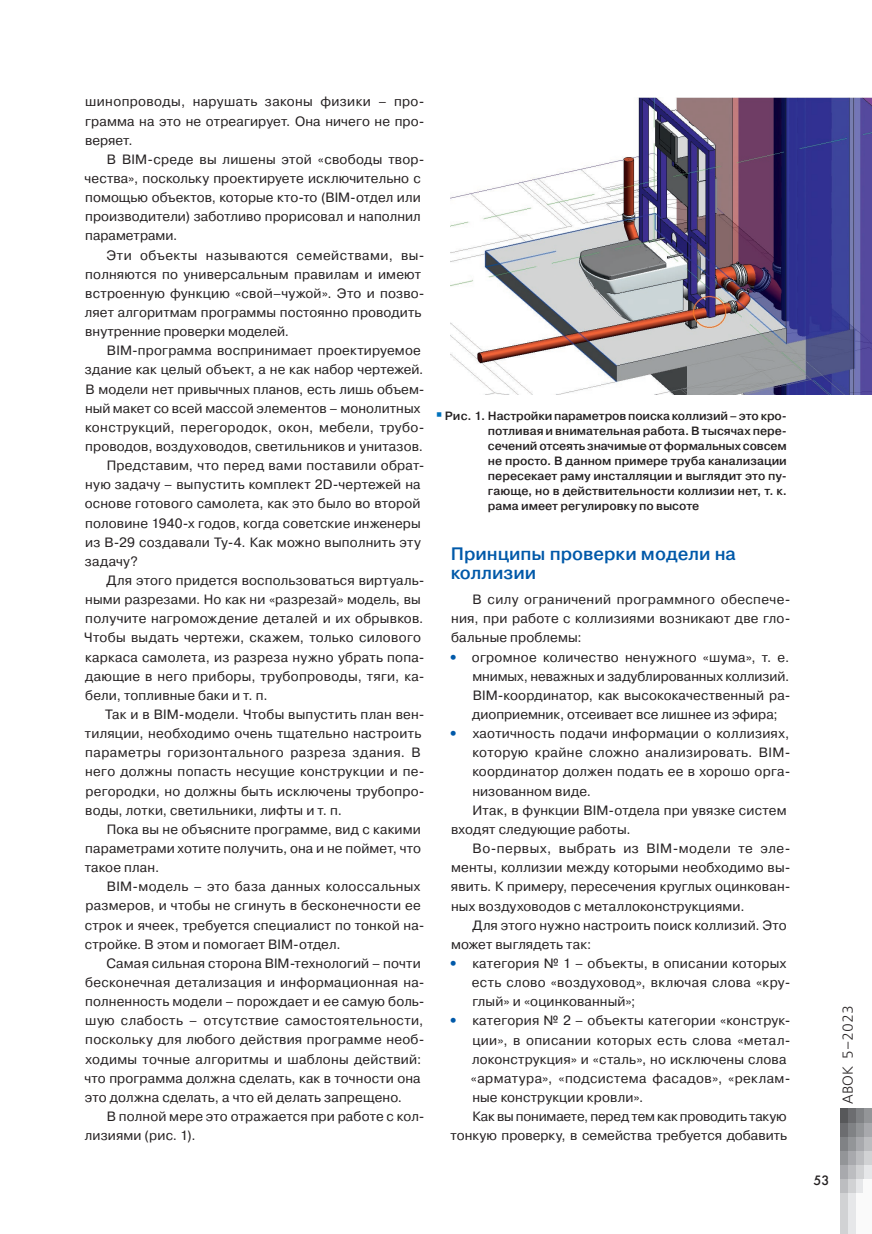
<style>
.page{position:relative;width:872px;height:1234px;background:#fff}
.page>*{position:absolute;margin:0;border:0;box-sizing:border-box;transform-origin:0 0}
.t1{font:500 18px/19.2px "Pragmatica";color:#0159a9}
.t2{font:14.4px "Free Set Light C";color:#231f20}
.t3{font:13.5px/19.2px "Pragmatica";letter-spacing:.015em;color:#231f20;text-align:justify}
.t4{font:13.5px "Pragmatica";letter-spacing:.035em;color:#231f20}
.t5{font:13.5px "Pragmatica";letter-spacing:-.015em;color:#231f20}
.t6{font:13.5px "Futura Futuris C";color:#231f20}
.t7{font:500 12px/15px "Pragmatica";color:#231f20;text-align:justify}
.s1{font-weight:800;color:#0159a9}
</style>
<div class="page">
<div style="left:863px;top:1108px;width:9px;height:14px;background:#939598"></div>
<div style="left:863px;top:1122px;width:9px;height:14px;background:#a8a9ad"></div>
<div style="left:863px;top:1136px;width:9px;height:14px;background:#bcbdc0"></div>
<div style="left:863px;top:1150px;width:9px;height:15px;background:#d1d2d4"></div>
<div style="left:863px;top:1165px;width:9px;height:14px;background:#e6e7e9"></div>
<div style="left:855px;top:1108px;width:8px;height:14px;background:#808285"></div>
<div style="left:855px;top:1122px;width:8px;height:14px;background:#939598"></div>
<div style="left:855px;top:1136px;width:8px;height:14px;background:#a8a9ad"></div>
<div style="left:855px;top:1150px;width:8px;height:15px;background:#bcbdc0"></div>
<div style="left:855px;top:1165px;width:8px;height:14px;background:#d1d2d4"></div>
<div style="left:855px;top:1179px;width:8px;height:14px;background:#e6e7e9"></div>
<div style="left:848px;top:1108px;width:7px;height:14px;background:#6c6d70"></div>
<div style="left:848px;top:1122px;width:7px;height:14px;background:#808285"></div>
<div style="left:848px;top:1136px;width:7px;height:14px;background:#939598"></div>
<div style="left:848px;top:1150px;width:7px;height:15px;background:#a8a9ad"></div>
<div style="left:848px;top:1165px;width:7px;height:14px;background:#bcbdc0"></div>
<div style="left:848px;top:1179px;width:7px;height:14px;background:#d1d2d4"></div>
<div style="left:840px;top:1108px;width:8px;height:14px;background:#57585a"></div>
<div style="left:840px;top:1122px;width:8px;height:14px;background:#6c6d70"></div>
<div style="left:840px;top:1136px;width:8px;height:14px;background:#808285"></div>
<div style="left:840px;top:1150px;width:8px;height:15px;background:#939598"></div>
<div style="left:840px;top:1165px;width:8px;height:14px;background:#a8a9ad"></div>
<div style="left:840px;top:1179px;width:8px;height:14px;background:#bcbdc0"></div>
<div style="left:863px;top:1179px;width:9px;height:54px;background:#fafafa"></div>
<div style="left:855px;top:1193px;width:8px;height:40px;background:#fafafa"></div>
<div style="left:848px;top:1193px;width:7px;height:40px;background:#e6e7e9"></div>
<div style="left:840px;top:1193px;width:8px;height:40px;background:#d1d2d4"></div>
<img style="left:451px;top:98px;width:421px;height:297px">
<p class="t3" style="left:85px;top:92px;width:341px">шинопроводы, нарушать законы физики – про&shy;грамма на это не отреагирует. Она ничего не про&shy;веряет.</p>
<p class="t3" style="left:85px;top:150px;width:341px;text-align:left;text-indent:22px">В BIM-среде вы лишены этой «свободы твор&shy;чества», поскольку проектируете исключительно с помощью объектов, которые кто-то (BIM-отдел или производители) заботливо прорисовал и наполнил параметрами.</p>
<p class="t3" style="left:85px;top:245px;width:341px;text-align:left;text-indent:21px">Эти объекты называются семействами, вы&shy;полняются по универсальным правилам и имеют встроенную функцию «свой–чужой». Это и позво&shy;ляет алгоритмам программы постоянно проводить внутренние проверки моделей.</p>
<p class="t3" style="left:107px;top:341px;width:315px">BIM-программа воспринимает проектируемое</p>
<p class="t3" style="left:85px;top:360px;width:340px">здание как целый объект, а не как набор чертежей.</p>
<p class="t3" style="left:85px;top:379px;width:341px">В модели нет привычных планов, есть лишь объем-</p>
<p class="t3" style="left:85px;top:398px;width:337px">ный макет со всей массой элементов – монолитных</p>
<p class="t3" style="left:85px;top:418px;width:341px">конструкций, перегородок, окон, мебели, трубо-</p>
<p class="t3" style="left:85px;top:437px;width:339px">проводов, воздуховодов, светильников и унитазов.</p>
<p class="t3" style="left:107px;top:456px;width:319px">Представим, что перед вами поставили обрат-</p>
<p class="t3" style="left:85px;top:475px;width:337px">ную задачу – выпустить комплект 2D-чертежей на</p>
<p class="t3" style="left:85px;top:494px;width:337px">основе готового самолета, как это было во второй</p>
<p class="t3" style="left:85px;top:513px;width:337px">половине 1940-х годов, когда советские инженеры</p>
<p class="t3" style="left:85px;top:532px;width:337px">из В-29 создавали Ту-4. Как можно выполнить эту</p>
<p class="t3" style="left:85px;top:551px;width:54px">задачу?</p>
<p class="t3" style="left:107px;top:571px;width:319px">Для этого придется воспользоваться виртуаль-</p>
<p class="t3" style="left:85px;top:590px;width:337px">ными разрезами. Но как ни «разрезай» модель, вы</p>
<p class="t3" style="left:85px;top:609px;width:340px">получите нагромождение деталей и их обрывков.</p>
<p class="t3" style="left:84px;top:628px;width:338px">Чтобы выдать чертежи, скажем, только силового</p>
<p class="t3" style="left:85px;top:647px;width:341px">каркаса самолета, из разреза нужно убрать попа-</p>
<p class="t3" style="left:85px;top:666px;width:341px">дающие в него приборы, трубопроводы, тяги, ка-</p>
<p class="t3" style="left:85px;top:685px;width:184px">бели, топливные баки и т. п.</p>
<p class="t3" style="left:105px;top:705px;width:321px">Так и в BIM-модели. Чтобы выпустить план вен-</p>
<p class="t3" style="left:85px;top:724px;width:338px">тиляции, необходимо очень тщательно настроить</p>
<p class="t3" style="left:85px;top:743px;width:337px">параметры горизонтального разреза здания. В</p>
<p class="t3" style="left:85px;top:762px;width:341px">него должны попасть несущие конструкции и пе-</p>
<p class="t3" style="left:85px;top:781px;width:341px">регородки, но должны быть исключены трубопро-</p>
<p class="t3" style="left:85px;top:800px;width:258px">воды, лотки, светильники, лифты и т. п.</p>
<p class="t3" style="left:107px;top:819px;width:315px">Пока вы не объясните программе, вид с какими</p>
<p class="t3" style="left:85px;top:838px;width:337px">параметрами хотите получить, она и не поймет, что</p>
<p class="t3" style="left:85px;top:858px;width:76px">такое план.</p>
<p class="t3" style="left:107px;top:877px;width:315px">BIM-модель – это база данных колоссальных</p>
<p class="t3" style="left:85px;top:896px;width:337px">размеров, и чтобы не сгинуть в бесконечности ее</p>
<p class="t3" style="left:85px;top:915px;width:341px">строк и ячеек, требуется специалист по тонкой на-</p>
<p class="t3" style="left:85px;top:934px;width:257px">стройке. В этом и помогает BIM-отдел.</p>
<p class="t3" style="left:106px;top:953px;width:316px">Самая сильная сторона BIM-технологий – почти</p>
<p class="t3" style="left:85px;top:972px;width:341px">бесконечная детализация и информационная на-</p>
<p class="t3" style="left:85px;top:991px;width:341px">полненность модели – порождает и ее самую боль-</p>
<p class="t4" style="left:85px;top:1012px;width:340px">шую слабость – отсутствие самостоятельности,</p>
<p class="t3" style="left:85px;top:1030px;width:341px">поскольку для любого действия программе необ-</p>
<p class="t3" style="left:86px;top:1049px;width:337px">ходимы точные алгоритмы и шаблоны действий:</p>
<p class="t3" style="left:85px;top:1068px;width:338px">что программа должна сделать, как в точности она</p>
<p class="t3" style="left:85px;top:1087px;width:319px">это должна сделать, а что ей делать запрещено.</p>
<p class="t3" style="left:107px;top:1106px;width:319px">В полной мере это отражается при работе с кол-</p>
<p class="t3" style="left:85px;top:1125px;width:112px">лизиями (рис. 1).</p>
<p class="t7" style="left:488px;top:408px;width:300px;text-indent:-43px">Рис. 1. Настройки параметров поиска коллизий – это кро&shy;потливая и внимательная работа. В тысячах пере&shy;сечений отсеять значимые от формальных совсем не просто. В данном примере труба канализации пересекает раму инсталляции и выглядит это пу&shy;гающе, но в действительности коллизии нет, т. к. рама имеет регулировку по высоте</p>
<h1 class="t1" style="left:451px;top:543px;width:287px">Принципы проверки модели на коллизии</h1>
<p class="t3" style="left:451px;top:590px;width:341px;text-indent:22px">В силу ограничений программного обеспече&shy;ния, при работе с коллизиями возникают две гло&shy;бальные проблемы:</p>
<p class="t3" style="left:472px;top:647px;width:320px;text-indent:-24px"><span class="s1">•</span> огромное количество ненужного «шума», т. е. мнимых, неважных и задублированных коллизий.<br>BIM-координатор, как высококачественный ра&shy;диоприемник, отсеивает все лишнее из эфира;</p>
<p class="t3" style="left:449px;top:724px;width:342px"><span class="s1">•</span> хаотичность подачи информации о коллизиях,</p>
<p class="t3" style="left:472px;top:743px;width:320px">которую крайне сложно анализировать. BIM-</p>
<p class="t3" style="left:472px;top:762px;width:319px">координатор должен подать ее в хорошо орга-</p>
<p class="t3" style="left:472px;top:781px;width:120px">низованном виде.</p>
<p class="t3" style="left:472px;top:800px;width:315px">Итак, в функции BIM-отдела при увязке систем</p>
<p class="t3" style="left:451px;top:819px;width:181px">входят следующие работы.</p>
<p class="t4" style="left:472px;top:839px;width:319px">Во-первых, выбрать из BIM-модели те эле-</p>
<p class="t3" style="left:451px;top:858px;width:341px">менты, коллизии между которыми необходимо вы-</p>
<p class="t3" style="left:451px;top:877px;width:341px">явить. К примеру, пересечения круглых оцинкован-</p>
<p class="t3" style="left:451px;top:896px;width:295px">ных воздуховодов с металлоконструкциями.</p>
<p class="t3" style="left:472px;top:915px;width:316px">Для этого нужно настроить поиск коллизий. Это</p>
<p class="t3" style="left:451px;top:934px;width:142px">может выглядеть так:</p>
<p class="t3" style="left:472px;top:953px;width:320px;text-align:left;text-indent:-23px"><span class="s1">•</span> категория № 1 – объекты, в описании которых есть слово «воздуховод», включая слова «кру&shy;глый» и «оцинкованный»;</p>
<p class="t3" style="left:449px;top:1011px;width:343px"><span class="s1">•</span> категория № 2 – объекты категории «конструк-</p>
<p class="t3" style="left:472px;top:1030px;width:319px">ции», в описании которых есть слова «метал-</p>
<p class="t3" style="left:472px;top:1049px;width:316px">локонструкция» и «сталь», но исключены слова</p>
<p class="t3" style="left:471px;top:1068px;width:321px">«арматура», «подсистема фасадов», «реклам-</p>
<p class="t3" style="left:472px;top:1087px;width:172px">ные конструкции кровли».</p>
<p class="t5" style="left:472px;top:1107px;width:316px">Как вы понимаете, перед тем как проводить такую</p>
<p class="t3" style="left:450px;top:1125px;width:338px">тонкую проверку, в семейства требуется добавить</p>
<p class="t2" style="left:840px;top:1103px;width:100px;rotate:-90deg">АВОК 5–2023</p>
<p class="t6" style="left:813px;top:1171px;width:17px">53</p>
</div>
